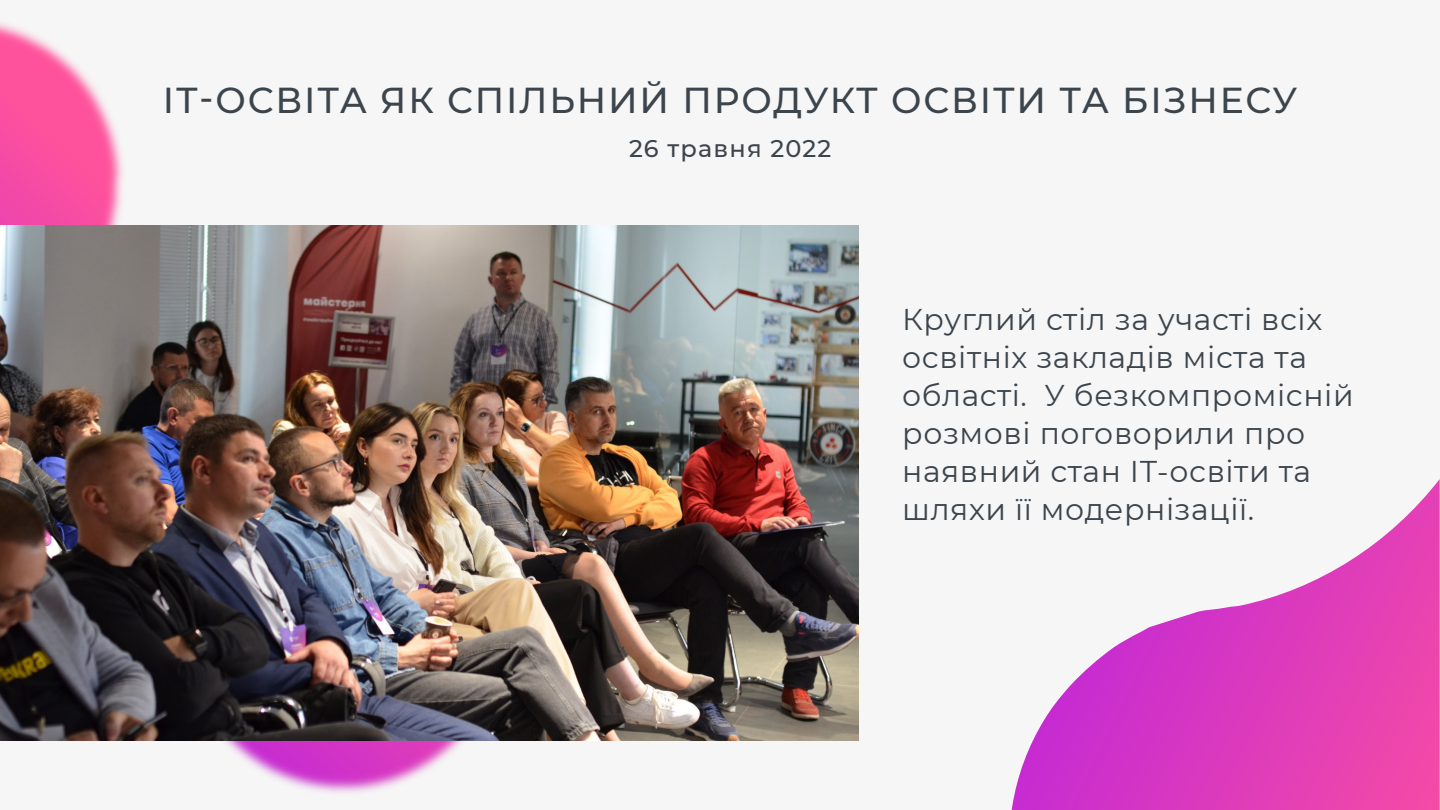
<style>
.page{position:relative;width:1440px;height:810px;background:#f6f6f6}
.page>*{position:absolute;margin:0;border:0;box-sizing:border-box;transform-origin:0 0}
.t1{font:500 36px "Montserrat";letter-spacing:.05em;color:#3c444c}
.t2{font:30px/38px "Montserrat";letter-spacing:.02em;color:#3c444c}
.t3{font:500 24px "Montserrat";letter-spacing:.05em;color:#3c444c}
</style>
<div class="page">
<svg style="left:1012px;top:479px;width:428px;height:331px"></svg>
<img style="left:0;top:22px;width:536px;height:771px">
<img style="left:0;top:225px;width:858px;height:515px">
<p class="t1" style="left:163px;top:76px;width:1136px">ІТ-ОСВІТА ЯК СПІЛЬНИЙ ПРОДУКТ ОСВІТИ ТА БІЗНЕСУ</p>
<p class="t3" style="left:629px;top:132px;width:204px">26 травня 2022</p>
<p class="t2" style="left:902px;top:299px;width:453px">Круглий стіл за участі всіх освітніх закладів міста та області. У безкомпромісній розмові поговорили про наявний стан ІТ-освіти та шляхи її модернізації.</p>
</div>
